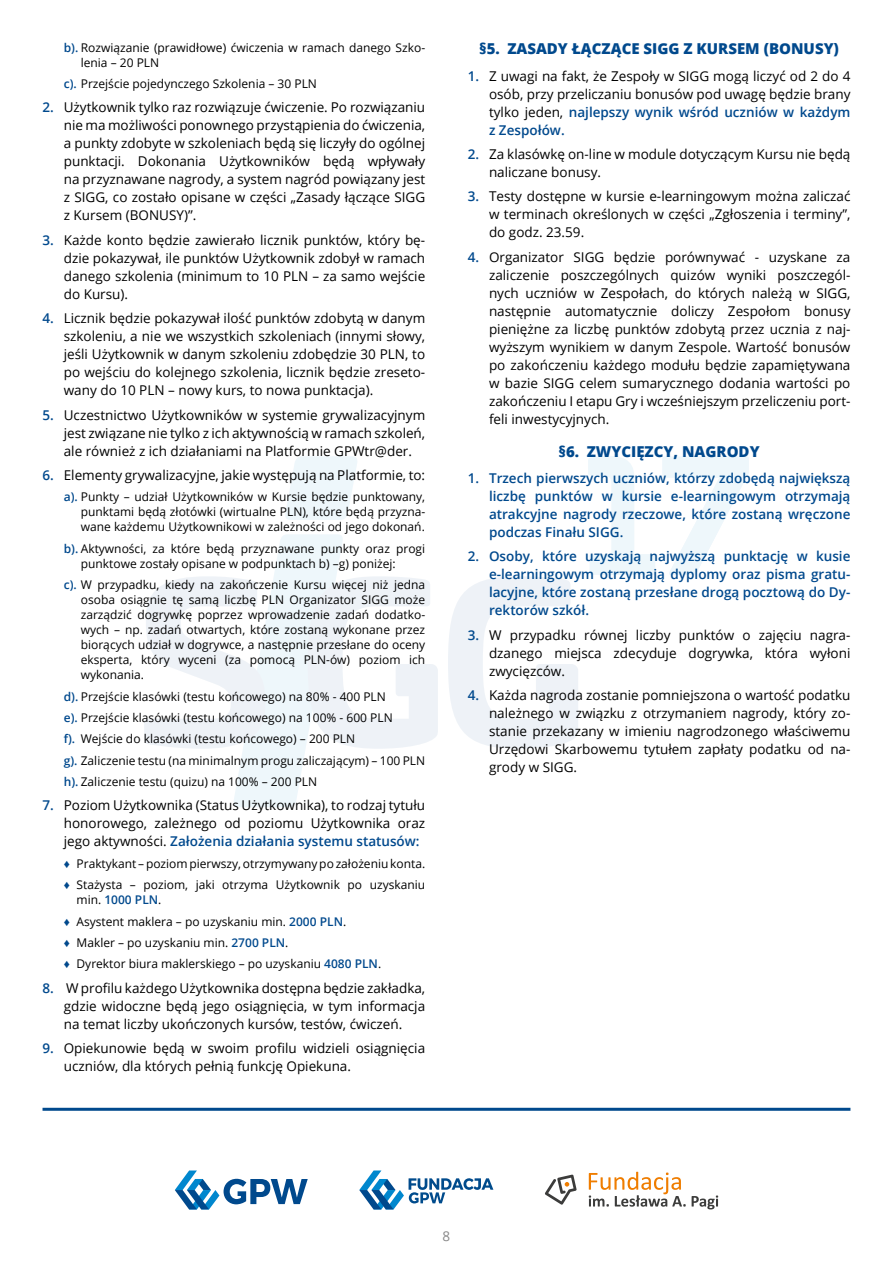
<style>
.page{position:relative;width:893px;height:1263px;background:#fff}
.page>*{position:absolute;margin:0;border:0;box-sizing:border-box;transform-origin:0 0}
.t1{font:800 15px "Open Sans";color:#00498d}
.t2{font:13.5px/18px "Open Sans";color:#000;text-align:justify}
.t3{font:600 13.5px/18px "Open Sans";color:#00498d;text-align:justify}
.t4{font:13.5px "Open Sans";color:#878787}
.t5{font:12px/15px "Open Sans";color:#000}
.s1{font-weight:600;color:#00498d}
.s2{font-family:"Arial";color:#00498d}
</style>
<div class="page">
<svg style="left:175px;top:1170px;width:133px;height:39px"></svg>
<svg style="left:285px;top:456px;width:72px;height:64px"></svg>
<svg style="left:588px;top:456px;width:67px;height:119px"></svg>
<svg style="left:448px;top:576px;width:130px;height:173px"></svg>
<svg style="left:144px;top:534px;width:294px;height:273px"></svg>
<svg style="left:662px;top:457px;width:87px;height:118px"></svg>
<svg style="left:545px;top:1174px;width:32px;height:31px"></svg>
<svg style="left:589px;top:1172px;width:129px;height:37px"></svg>
<svg style="left:359px;top:1170px;width:134px;height:39px"></svg>
<hr style="left:43px;top:1108px;width:807px;height:3px;background:#00498d">
<p class="t5" style="left:81px;top:40px;width:346px;text-indent:-17px"><span class="s1">b).</span> Rozwiązanie (prawidłowe) ćwiczenia w ramach danego Szko&shy;lenia – 20 PLN</p>
<p class="t5" style="left:64px;top:76px;width:255px"><span class="s1">c).</span> Przejście pojedynczego Szkolenia – 30 PLN</p>
<p class="t2" style="left:64px;top:98px;width:363px;text-indent:-21px"><span class="s1">2.</span> Użytkownik tylko raz rozwiązuje ćwiczenie. Po rozwiązaniu nie ma możliwości ponownego przystąpienia do ćwiczenia, a punkty zdobyte w szkoleniach będą się liczyły do ogólnej punktacji. Dokonania Użytkowników będą wpływały na przyznawane nagrody, a system nagród powiązany jest z SIGG, co zostało opisane w części „Zasady łączące SIGG z Kursem (BONUSY)”.</p>
<p class="t2" style="left:64px;top:231px;width:363px;text-indent:-21px"><span class="s1">3.</span> Każde konto będzie zawierało licznik punktów, który bę&shy;dzie pokazywał, ile punktów Użytkownik zdobył w ramach danego szkolenia (minimum to 10 PLN – za samo wejście do Kursu).</p>
<p class="t2" style="left:64px;top:309px;width:363px;text-indent:-21px"><span class="s1">4.</span> Licznik będzie pokazywał ilość punktów zdobytą w danym szkoleniu, a nie we wszystkich szkoleniach (innymi słowy, jeśli Użytkownik w danym szkoleniu zdobędzie 30 PLN, to po wejściu do kolejnego szkolenia, licznik będzie zreseto&shy;wany do 10 PLN – nowy kurs, to nowa punktacja).</p>
<p class="t2" style="left:64px;top:405px;width:363px;text-indent:-21px"><span class="s1">5.</span> Uczestnictwo Użytkowników w systemie grywalizacyjnym jest związane nie tylko z ich aktywnością w ramach szkoleń, ale również z ich działaniami na Platformie GPWtr@der.</p>
<p class="t2" style="left:43px;top:466px;width:384px"><span class="s1">6.</span> Elementy grywalizacyjne, jakie występują na Platformie, to:</p>
<p class="t5" style="left:81px;top:489px;width:346px;text-align:justify;text-indent:-17px"><span class="s1">a).</span> Punkty – udział Użytkowników w Kursie będzie punktowany, punktami będą złotówki (wirtualne PLN), które będą przyzna&shy;wane każdemu Użytkownikowi w zależności od jego dokonań.</p>
<p class="t5" style="left:81px;top:541px;width:346px;text-indent:-17px"><span class="s1">b).</span> Aktywności, za które będą przyznawane punkty oraz progi punktowe zostały opisane w podpunktach b) –g) poniżej:</p>
<p class="t5" style="left:81px;top:577px;width:346px;text-align:justify;text-indent:-17px"><span class="s1">c).</span> W przypadku, kiedy na zakończenie Kursu więcej niż jedna osoba osiągnie tę samą liczbę PLN Organizator SIGG może zarządzić dogrywkę poprzez wprowadzenie zadań dodatko&shy;wych – np. zadań otwartych, które zostaną wykonane przez biorących udział w dogrywce, a następnie przesłane do oceny eksperta, który wyceni (za pomocą PLN-ów) poziom ich wykonania.</p>
<p class="t5" style="left:64px;top:685px;width:363px;line-height:21.5px"><span class="s1">d).</span> Przejście klasówki (testu końcowego) na 80% - 400 PLN<br><span class="s1">e).</span> Przejście klasówki (testu końcowego) na 100% - 600 PLN<br><span class="s1">f).</span> Wejście do klasówki (testu końcowego) – 200 PLN<br><span class="s1">g).</span> Zaliczenie testu (na minimalnym progu zaliczającym) – 100 PLN <span class="s1">h).</span> Zaliczenie testu (quizu) na 100% – 200 PLN</p>
<p class="t2" style="left:64px;top:796px;width:363px;text-indent:-21px"><span class="s1">7.</span> Poziom Użytkownika (Status Użytkownika), to rodzaj tytułu honorowego, zależnego od poziomu Użytkownika oraz jego aktywności. <span class="s1">Założenia działania systemu statusów:</span></p>
<p class="t5" style="left:64px;top:852px;width:363px;line-height:21.3px"><span class="s2">♦</span> Praktykant – poziom pierwszy, otrzymywany po założeniu konta. <span class="s2">♦</span> Stażysta – poziom, jaki otrzyma Użytkownik po uzyskaniu</p>
<p class="t5" style="left:64px;top:889px;width:319px;line-height:21.5px;text-indent:13px">min. <span class="s1">1000 PLN</span>.<br><span class="s2">♦</span> Asystent maklera – po uzyskaniu min. <span class="s1">2000 PLN</span>.<br><span class="s2">♦</span> Makler – po uzyskaniu min. <span class="s1">2700 PLN</span>.<br><span class="s2">♦</span> Dyrektor biura maklerskiego – po uzyskaniu <span class="s1">4080 PLN</span>.</p>
<p class="t2" style="left:64px;top:978px;width:363px;text-indent:-21px"><span class="s1">8.</span> W profilu każdego Użytkownika dostępna będzie zakładka, gdzie widoczne będą jego osiągnięcia, w tym informacja na temat liczby ukończonych kursów, testów, ćwiczeń.</p>
<p class="t2" style="left:64px;top:1039px;width:363px;text-indent:-21px"><span class="s1">9.</span> Opiekunowie będą w swoim profilu widzieli osiągnięcia uczniów, dla których pełnią funkcję Opiekuna.</p>
<p class="t1" style="left:479px;top:37px;width:361px">§5. ZASADY ŁĄCZĄCE SIGG Z KURSEM (BONUSY)</p>
<p class="t2" style="left:489px;top:66px;width:363px;text-indent:-21px"><span class="s1">1.</span> Z uwagi na fakt, że Zespoły w SIGG mogą liczyć od 2 do 4 osób, przy przeliczaniu bonusów pod uwagę będzie brany tylko jeden, <span class="s1">najlepszy wynik wśród uczniów w każdym z Zespołów.</span></p>
<p class="t2" style="left:489px;top:145px;width:363px;text-indent:-21px"><span class="s1">2.</span> Za klasówkę on-line w module dotyczącym Kursu nie będą naliczane bonusy.</p>
<p class="t2" style="left:489px;top:187px;width:363px;text-indent:-21px"><span class="s1">3.</span> Testy dostępne w kursie e-learningowym można zaliczać w terminach określonych w części „Zgłoszenia i terminy”, do godz. 23.59.</p>
<p class="t2" style="left:489px;top:247px;width:363px;text-indent:-21px"><span class="s1">4.</span> Organizator SIGG będzie porównywać - uzyskane za zaliczenie poszczególnych quizów wyniki poszczegól&shy;nych uczniów w Zespołach, do których należą w SIGG, następnie automatycznie doliczy Zespołom bonusy pieniężne za liczbę punktów zdobytą przez ucznia z naj&shy;wyższym wynikiem w danym Zespole. Wartość bonusów po zakończeniu każdego modułu będzie zapamiętywana w bazie SIGG celem sumarycznego dodania wartości po zakończeniu I etapu Gry i wcześniejszym przeliczeniu port&shy;feli inwestycyjnych.</p>
<p class="t1" style="left:559px;top:440px;width:203px">§6. ZWYCIĘZCY, NAGRODY</p>
<p class="t3" style="left:489px;top:469px;width:363px;text-indent:-21px">1. Trzech pierwszych uczniów, którzy zdobędą największą liczbę punktów w kursie e-learningowym otrzymają atrakcyjne nagrody rzeczowe, które zostaną wręczone podczas Finału SIGG.</p>
<p class="t3" style="left:489px;top:547px;width:363px;text-indent:-21px">2. Osoby, które uzyskają najwyższą punktację w kusie e-learningowym otrzymają dyplomy oraz pisma gratu&shy;lacyjne, które zostaną przesłane drogą pocztową do Dy&shy;rektorów szkół.</p>
<p class="t2" style="left:489px;top:626px;width:363px;text-indent:-21px"><span class="s1">3.</span> W przypadku równej liczby punktów o zajęciu nagra&shy;dzanego miejsca zdecyduje dogrywka, która wyłoni zwycięzców.</p>
<p class="t2" style="left:489px;top:686px;width:363px;text-indent:-21px"><span class="s1">4.</span> Każda nagroda zostanie pomniejszona o wartość podatku należnego w związku z otrzymaniem nagrody, który zo&shy;stanie przekazany w imieniu nagrodzonego właściwemu Urzędowi Skarbowemu tytułem zapłaty podatku od na&shy;grody w SIGG.</p>
<p class="t4" style="left:443px;top:1227px;width:9px">8</p>
</div>
